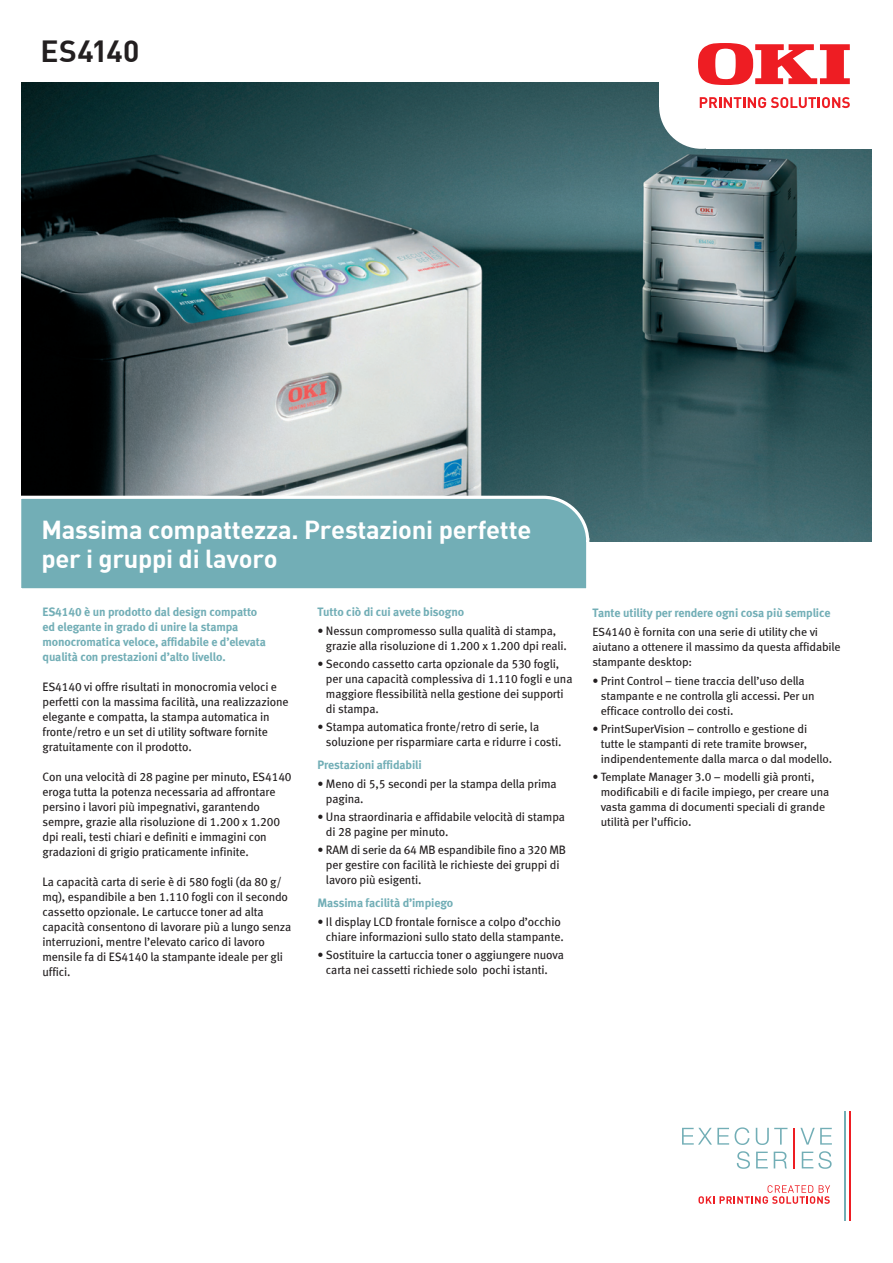
<style>
.page{position:relative;width:893px;height:1263px;background:#fff}
.page>*{position:absolute;margin:0;border:0;box-sizing:border-box;transform-origin:0 0}
.t1{font:700 30px "DIN";letter-spacing:.01em;color:#231f20}
.t2{font:700 25.5px/28.5px "DIN";letter-spacing:-.01em;color:#fff}
.t3{font:12px/15px "Meta Book LF Roman";letter-spacing:-.01em;color:#231f20}
.t4{font:12px/15px "Meta Book LF";letter-spacing:-.01em;color:#231f20}
.t5{font:12px/15px "Meta Bold LF Roman";letter-spacing:-.01em;color:#72aeb6}
</style>
<div class="page">
<img style="left:21px;top:83px;width:851px;height:459px">
<div style="left:706px;top:9px;width:181px;height:140px;background:#fff"></div>
<div style="left:659px;top:64px;width:85px;height:85px;background:#fff;border-radius:50%"></div>
<div style="left:659px;top:10px;width:32px;height:96px;background:#fff"></div>
<svg style="left:682px;top:1128px;width:47px;height:16px"></svg>
<svg style="left:735px;top:1127px;width:14px;height:18px"></svg>
<svg style="left:756px;top:1128px;width:31px;height:17px"></svg>
<svg style="left:800px;top:1128px;width:32px;height:16px"></svg>
<svg style="left:737px;top:1151px;width:13px;height:18px"></svg>
<svg style="left:756px;top:1151px;width:12px;height:17px"></svg>
<svg style="left:774px;top:1151px;width:13px;height:17px"></svg>
<svg style="left:802px;top:1151px;width:30px;height:18px"></svg>
<svg style="left:698px;top:1185px;width:132px;height:19px"></svg>
<hr style="left:793px;top:1128px;width:2px;height:40px;background:#ee1d23">
<hr style="left:844px;top:1110px;width:1px;height:110px;background:#72aeb6">
<hr style="left:849px;top:1110px;width:1px;height:110px;background:#ee1d23">
<svg style="left:698px;top:43px;width:152px;height:42px"></svg>
<svg style="left:700px;top:97px;width:150px;height:11px"></svg>
<svg style="left:21px;top:494px;width:570px;height:95px;background:#78b0b7"></svg>
<h1 class="t1" style="left:40px;top:31px;width:100px">ES4140</h1>
<h2 class="t2" style="left:41px;top:515px;width:491px">Massima compattezza. Prestazioni perfette per i gruppi di lavoro</h2>
<p class="t5" style="left:43px;top:604px;width:225px">ES4140 è un prodotto dal design compatto ed elegante in grado di unire la stampa monocromatica veloce, affidabile e d’elevata qualità con prestazioni d’alto livello.</p>
<p class="t3" style="left:43px;top:679px;width:248px">ES4140 vi offre risultati in monocromia veloci e perfetti con la massima facilità, una realizzazione elegante e compatta, la stampa automatica in fronte/retro e un set di utility software fornite gratuitamente con il prodotto.</p>
<p class="t3" style="left:43px;top:769px;width:251px">Con una velocità di 28 pagine per minuto, ES4140 eroga tutta la potenza necessaria ad affrontare persino i lavori più impegnativi, garantendo sempre, grazie alla risoluzione di 1.200 x 1.200 dpi reali, testi chiari e definiti e immagini con gradazioni di grigio praticamente infinite.</p>
<p class="t3" style="left:43px;top:874px;width:250px">La capacità carta di serie è di 580 fogli (da 80 g/ mq), espandibile a ben 1.110 fogli con il secondo cassetto opzionale. Le cartucce toner ad alta capacità consentono di lavorare più a lungo senza interruzioni, mentre l’elevato carico di lavoro mensile fa di ES4140 la stampante ideale per gli uffici.</p>
<p class="t5" style="left:317px;top:604px;width:148px">Tutto ciò di cui avete bisogno</p>
<p class="t3" style="left:326px;top:623px;width:242px;text-indent:-9px">• Nessun compromesso sulla qualità di stampa, grazie alla risoluzione di 1.200 x 1.200 dpi reali.</p>
<p class="t3" style="left:326px;top:656px;width:248px;text-indent:-9px">• Secondo cassetto carta opzionale da 530 fogli, per una capacità complessiva di 1.110 fogli e una maggiore flessibilità nella gestione dei supporti di stampa.</p>
<p class="t3" style="left:326px;top:719px;width:237px;text-indent:-9px">• Stampa automatica fronte/retro di serie, la soluzione per risparmiare carta e ridurre i costi.</p>
<p class="t5" style="left:317px;top:757px;width:106px">Prestazioni affidabili</p>
<p class="t3" style="left:326px;top:776px;width:232px;text-indent:-9px">• Meno di 5,5 secondi per la stampa della prima pagina.</p>
<p class="t3" style="left:326px;top:809px;width:241px;text-indent:-9px">• Una straordinaria e affidabile velocità di stampa di 28 pagine per minuto.</p>
<p class="t3" style="left:326px;top:842px;width:241px;text-indent:-9px">• RAM di serie da 64 MB espandibile fino a 320 MB per gestire con facilità le richieste dei gruppi di lavoro più esigenti.</p>
<p class="t5" style="left:317px;top:895px;width:137px">Massima facilità d’impiego</p>
<p class="t3" style="left:317px;top:914px;width:248px;text-align:right">• Il display LCD frontale fornisce a colpo d’occhio chiare informazioni sullo stato della stampante.</p>
<p class="t3" style="left:326px;top:947px;width:240px;text-indent:-9px">• Sostituire la cartuccia toner o aggiungere nuova carta nei cassetti richiede solo pochi istanti.</p>
<p class="t5" style="left:592px;top:605px;width:240px">Tante utility per rendere ogni cosa più semplice</p>
<p class="t4" style="left:592px;top:624px;width:250px">ES4140 è fornita con una serie di utility che vi aiutano a ottenere il massimo da questa affidabile stampante desktop:</p>
<p class="t4" style="left:601px;top:673px;width:215px;text-indent:-9px">• Print Control – tiene traccia dell’uso della stampante e ne controlla gli accessi. Per un efficace controllo dei costi.</p>
<p class="t4" style="left:601px;top:721px;width:233px;text-indent:-9px">• PrintSuperVision – controllo e gestione di tutte le stampanti di rete tramite browser, indipendentemente dalla marca o dal modello.</p>
<p class="t4" style="left:601px;top:769px;width:230px;text-indent:-8px">• Template Manager 3.0 – modelli già pronti, modificabili e di facile impiego, per creare una vasta gamma di documenti speciali di grande utilità per l’ufficio.</p>
</div>
